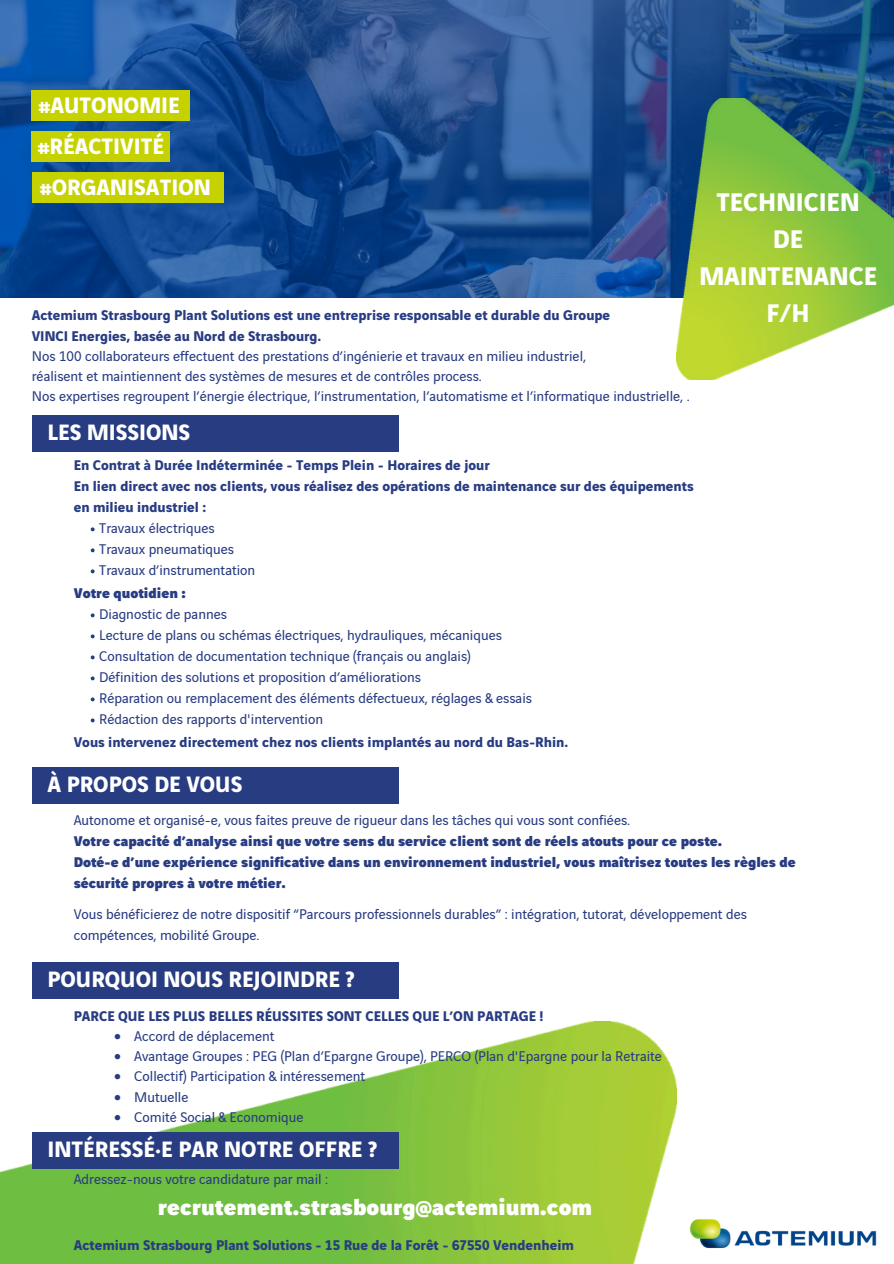
<style>
.page{position:relative;width:894px;height:1264px;background:#fff}
.page>*{position:absolute;margin:0;border:0;box-sizing:border-box;transform-origin:0 0}
.t1{font:700 27.15px/37.2px "Vinci Sans";color:#fff;text-align:center}
.t2{font:900 24px "Vinci Sans";color:#fff}
.t3{font:700 23.7px "Vinci Sans";color:#fff}
.t4{font:15px/20.2px "Vinci Sans";color:#283c82}
.t5{font:700 15px/21px "Vinci Sans";color:#283c82}
.t6{font:900 15px/21px "Vinci Sans";color:#283c82}
</style>
<div class="page">
<img style="left:0;top:1021px;width:676px;height:242px">
<img style="left:689px;top:1219px;width:188px;height:30px">
<div style="left:32px;top:1132px;width:366px;height:36px;background:#283c82"></div>
<div style="left:32px;top:962px;width:366px;height:36px;background:#283c82"></div>
<div style="left:32px;top:767px;width:366px;height:36px;background:#283c82"></div>
<svg style="left:0;top:0;width:893px;height:298px;background:#1e5093"></svg>
<img style="left:676px;top:99px;width:217px;height:280px">
<div style="left:32px;top:131px;width:138px;height:31px;background:#c6d200"></div>
<div style="left:32px;top:90px;width:158px;height:31px;background:#c6d200"></div>
<div style="left:32px;top:416px;width:366px;height:36px;background:#283c82"></div>
<div style="left:32px;top:172px;width:191px;height:31px;background:#c6d200"></div>
<svg style="left:91px;top:527px;width:4px;height:4px"></svg>
<svg style="left:91px;top:548px;width:4px;height:4px"></svg>
<svg style="left:91px;top:569px;width:4px;height:4px"></svg>
<svg style="left:91px;top:613px;width:4px;height:4px"></svg>
<svg style="left:91px;top:634px;width:4px;height:4px"></svg>
<svg style="left:91px;top:655px;width:4px;height:4px"></svg>
<svg style="left:91px;top:676px;width:4px;height:4px"></svg>
<svg style="left:91px;top:697px;width:4px;height:4px"></svg>
<svg style="left:91px;top:718px;width:4px;height:4px"></svg>
<p class="t3" style="left:39px;top:95px;width:143px">#AUTONOMIE</p>
<h5 class="t3" style="left:38px;top:136px;width:128px">#RÉACTIVITÉ</h5>
<p class="t3" style="left:40px;top:177px;width:172px">#ORGANISATION</p>
<p class="t5" style="left:32px;top:306px;width:579px;line-height:20.2px">Actemium Strasbourg Plant Solutions est une entreprise responsable et durable du Groupe<br>VINCI Energies, basée au Nord de Strasbourg.</p>
<p class="t4" style="left:32px;top:346px;width:659px">Nos 100 collaborateurs effectuent des prestations d’ingénierie et travaux en milieu industriel,<br>réalisent et maintiennent des systèmes de mesures et de contrôles process.<br>Nos expertises regroupent l’énergie électrique, l’instrumentation, l’automatisme et l’informatique industrielle, .</p>
<p class="t3" style="left:47px;top:422px;width:144px">LES MISSIONS</p>
<h3 class="t1" style="left:698px;top:185px;width:179px">TECHNICIEN<br>DE<br>MAINTENANCE<br>F/H</h3>
<h5 class="t5" style="left:74px;top:455px;width:621px">En Contrat à Durée Indéterminée - Temps Plein - Horaires de jour<br>En lien direct avec nos clients, vous réalisez des opérations de maintenance sur des équipements en milieu industriel :</h5>
<p class="t4" style="left:99px;top:519px;width:117px">Travaux électriques</p>
<p class="t4" style="left:99px;top:540px;width:136px">Travaux pneumatiques</p>
<p class="t4" style="left:99px;top:561px;width:157px">Travaux d’instrumentation</p>
<p class="t6" style="left:74px;top:583px;width:114px">Votre quotidien :</p>
<p class="t4" style="left:99px;top:605px;width:129px">Diagnostic de pannes</p>
<p class="t4" style="left:99px;top:626px;width:404px">Lecture de plans ou schémas électriques, hydrauliques, mécaniques</p>
<h5 class="t4" style="left:99px;top:647px;width:373px">Consultation de documentation technique (français ou anglais)</h5>
<h2 class="t4" style="left:99px;top:668px;width:323px">Définition des solutions et proposition d’améliorations</h2>
<p class="t4" style="left:99px;top:689px;width:434px">Réparation ou remplacement des éléments défectueux, réglages &amp; essais</p>
<p class="t4" style="left:99px;top:710px;width:225px">Rédaction des rapports d'intervention</p>
<p class="t5" style="left:74px;top:732px;width:496px">Vous intervenez directement chez nos clients implantés au nord du Bas-Rhin.</p>
<h1 class="t3" style="left:47px;top:773px;width:196px">À PROPOS DE VOUS</h1>
<p class="t4" style="left:74px;top:810px;width:558px">Autonome et organisé-e, vous faites preuve de rigueur dans les tâches qui vous sont confiées.</p>
<p class="t6" style="left:74px;top:831px;width:650px">Votre capacité d’analyse ainsi que votre sens du service client sont de réels atouts pour ce poste.</p>
<h2 class="t6" style="left:74px;top:852px;width:723px">Doté-e d’une expérience significative dans un environnement industriel, vous maîtrisez toutes les règles de sécurité propres à votre métier.</h2>
<p class="t4" style="left:74px;top:904px;width:674px;line-height:21px">Vous bénéficierez de notre dispositif “Parcours professionnels durables” : intégration, tutorat, développement des compétences, mobilité Groupe.</p>
<p class="t3" style="left:47px;top:968px;width:308px">POURQUOI NOUS REJOINDRE ?</p>
<p class="t5" style="left:74px;top:1006px;width:471px">PARCE QUE LES PLUS BELLES RÉUSSITES SONT CELLES QUE L’ON PARTAGE !</p>
<p class="t4" style="left:114px;top:1024px;width:162px">• Accord de déplacement</p>
<p class="t4" style="left:114px;top:1044px;width:549px">• Avantage Groupes : PEG (Plan d’Epargne Groupe), PERCO (Plan d'Epargne pour la Retraite</p>
<p class="t4" style="left:114px;top:1064px;width:252px">• Collectif) Participation &amp; intéressement</p>
<p class="t4" style="left:114px;top:1085px;width:76px">• Mutuelle</p>
<p class="t4" style="left:114px;top:1105px;width:191px">• Comité Social &amp; Economique</p>
<h2 class="t3" style="left:47px;top:1138px;width:331px">INTÉRESSÉ·E PAR NOTRE OFFRE ?</h2>
<h5 class="t4" style="left:74px;top:1170px;width:256px">Adressez-nous votre candidature par mail :</h5>
<h5 class="t2" style="left:158px;top:1196px;width:436px">recrutement.strasbourg@actemium.com</h5>
<p class="t5" style="left:74px;top:1234px;width:501px">Actemium Strasbourg Plant Solutions - 15 Rue de la Forêt - 67550 Vendenheim</p>
</div>
